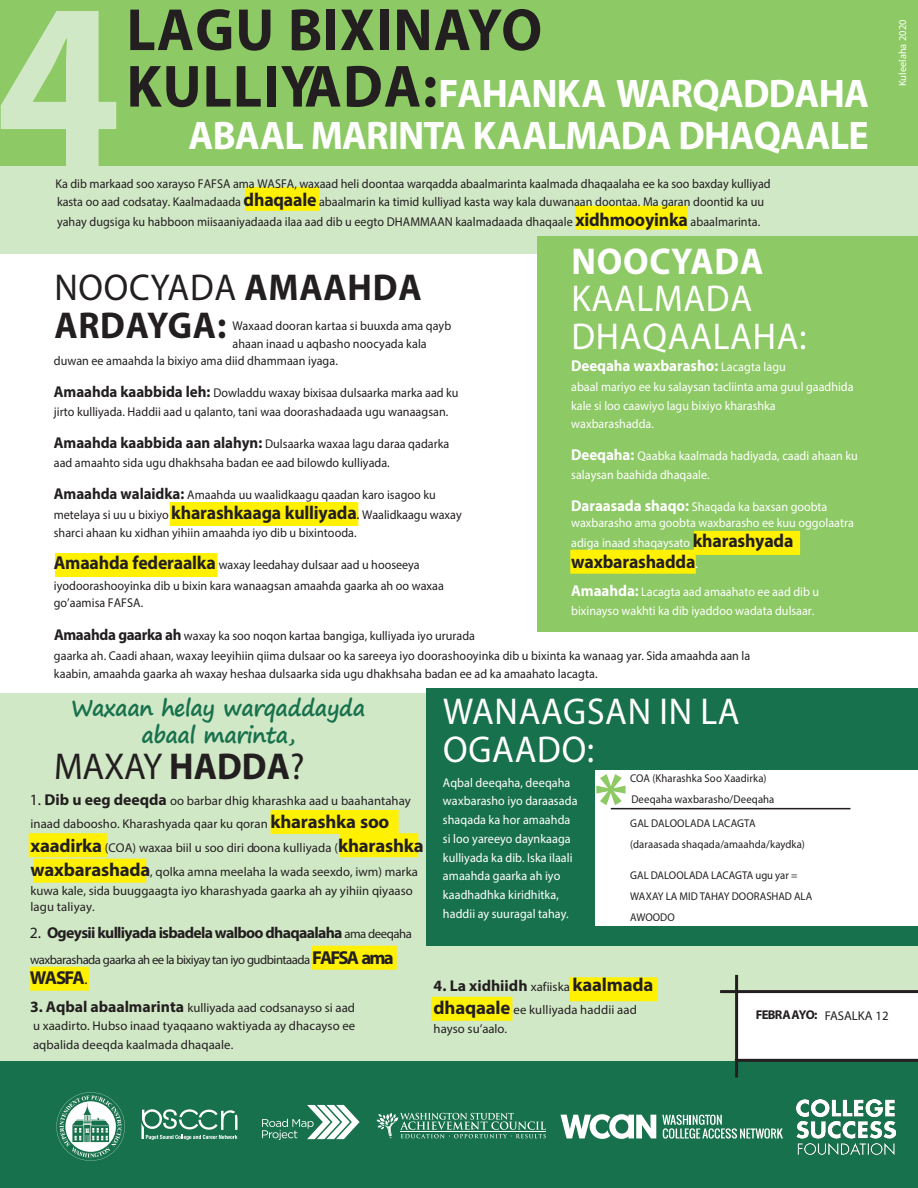
<style>
.page{position:relative;width:918px;height:1188px;background:#fff}
.page>*{position:absolute;margin:0;border:0;box-sizing:border-box;transform-origin:0 0}
.t1{font:700 238.5px "Myriad Pro";color:#d1e8c6;scale:.95 1}
.t2{font:700 78px "Myriad Pro";color:#8dc964;scale:.95 1}
.t3{font:700 60px/56.6px "Myriad Pro";letter-spacing:.02em;color:#231f20;scale:.95 1}
.t4{font:700 40.05px/42.8px "Myriad Pro";letter-spacing:-.02em;color:#fff;text-align:right;scale:.95 1}
.t5{font:37.5px/37.5px "Myriad Pro";letter-spacing:.02em;color:#fff;scale:.95 1}
.t6{font:700 37.5px/37.5px "Myriad Pro";letter-spacing:.02em;color:#231f20;scale:.95 1}
.t7{font:37.5px "Myriad Pro";letter-spacing:-.01em;color:#231f20;scale:.95 1}
.t8{font:700 22.5px/27px "Segoe Print";letter-spacing:-.02em;color:#18714d;text-align:center;scale:.95 1}
.t9{font:700 18.75px "Myriad Pro";letter-spacing:-.01em;color:#231f20;scale:.95 1}
.t10{font:700 18.75px "Myriad Pro";letter-spacing:-.01em;color:#231f20}
.t11{font:700 15.75px "Myriad Pro";letter-spacing:-.045em;color:#231f20}
.t12{font:700 15.75px "Myriad Pro";letter-spacing:-.005em;color:#fff;scale:.95 1}
.t13{font:700 15.75px "Myriad Pro";color:#231f20}
.t14{font:12.75px/19.4px "Myriad Pro";letter-spacing:.005em;color:#231f20;scale:.95 1}
.t15{font:12.75px/18.8px "Myriad Pro";letter-spacing:.005em;color:#fff;scale:.95 1}
.t16{font:12.75px/18.8px "Myriad Pro";letter-spacing:.005em;color:#231f20}
.t17{font:12.75px "Myriad Pro";letter-spacing:-.04em;color:#231f20}
.t18{font:700 12.75px "Myriad Pro";letter-spacing:-.06em;color:#231f20}
.t19{font:11.25px/21px "Myriad Pro";letter-spacing:.01em;color:#231f20;scale:.95 1}
.t20{font:10.5px "Myriad Pro";color:#fff}
.s1{font-size:60px;color:#231f20}
.s2{font-weight:700;font-size:18.75px}
.s3{font-weight:700}
.s4{font-weight:400;font-size:12.75px}
.s5{font-weight:700;font-size:15.75px}
.s6{font-weight:700;font-size:18.75px;color:#231f20}
.s7{font-weight:400;font-size:15px;color:#fff}
.s8{font-weight:400}
.s9{font-size:15px}
.s10{font-size:15.75px}
.s11{font-weight:400;font-size:15px}
.s12{font-size:18.75px}
</style>
<div class="page">
<div style="left:0;top:693px;width:918px;height:387px;background:#d1e8c6"></div>
<div style="left:0;top:80px;width:918px;height:174px;background:#d1e8c6"></div>
<div style="left:0;top:0;width:918px;height:165px;background:#8dc964"></div>
<div style="left:245px;top:186px;width:74px;height:25px;background:#fff101"></div>
<div style="left:575px;top:205px;width:113px;height:25px;background:#fff101"></div>
<div style="left:537px;top:236px;width:381px;height:396px;background:#8dc964"></div>
<div style="left:170px;top:501px;width:188px;height:26px;background:#fff101"></div>
<div style="left:55px;top:553px;width:163px;height:25px;background:#fff101"></div>
<div style="left:694px;top:530px;width:106px;height:26px;background:#fff101"></div>
<div style="left:570px;top:549px;width:126px;height:25px;background:#fff101"></div>
<div style="left:427px;top:689px;width:491px;height:257px;background:#18714d"></div>
<div style="left:271px;top:812px;width:128px;height:20px;background:#fff101"></div>
<div style="left:29px;top:838px;width:78px;height:15px;background:#fff101"></div>
<div style="left:312px;top:945px;width:85px;height:25px;background:#fff101"></div>
<div style="left:30px;top:966px;width:59px;height:26px;background:#fff101"></div>
<div style="left:569px;top:977px;width:89px;height:25px;background:#fff101"></div>
<div style="left:431px;top:996px;width:81px;height:26px;background:#fff101"></div>
<div style="left:0;top:1061px;width:918px;height:127px;background:#18714d"></div>
<div style="left:595px;top:770px;width:323px;height:155px;background:#fff"></div>
<hr style="left:611px;top:808px;width:240px;height:1px;background:#231f20">
<div style="left:735px;top:991px;width:183px;height:68px;background:#fff"></div>
<hr style="left:720px;top:990px;width:198px;height:3px;background:#231f20">
<hr style="left:735px;top:975px;width:3px;height:103px;background:#231f20">
<hr style="left:735px;top:1059px;width:183px;height:3px;background:#231f20">
<div style="left:340px;top:838px;width:78px;height:15px;background:#fff101"></div>
<div style="left:33px;top:861px;width:113px;height:19px;background:#fff101"></div>
<svg style="left:262px;top:1105px;width:98px;height:35px"></svg>
<svg style="left:560px;top:1114px;width:96px;height:25px"></svg>
<svg style="left:662px;top:1115px;width:121px;height:24px"></svg>
<svg style="left:377px;top:1113px;width:169px;height:26px"></svg>
<svg style="left:141px;top:1109px;width:97px;height:31px"></svg>
<svg style="left:56px;top:1092px;width:69px;height:69px"></svg>
<img style="left:796px;top:1099px;width:99px;height:56px">
<p class="t1" style="left:-4px;top:-70px;width:134px">4</p>
<p class="t3" style="left:127px;top:0;width:439px">LAGU BIXINAYO<br>KULLI</p>
<p class="t4" style="left:188px;top:70px;width:718px"><span class="s1">YADA:</span>FAHANKA WARQADDAHA<br>ABAAL MARINTA KAALMADA DHAQAALE</p>
<p class="t14" style="left:56px;top:175px;width:754px;line-height:17.5px">Ka dib markaad soo xarayso FAFSA ama WASFA, waxaad heli doontaa warqadda abaalmarinta kaalmada dhaqaalaha ee ka soo baxday kulliyad kasta oo aad codsatay. Kaalmadaada <span class="s2">dhaqaale</span> abaalmarin ka timid kulliyad kasta way kala duwanaan doontaa. Ma garan doontid ka uu</p>
<p class="t14" style="left:57px;top:212px;width:742px">yahay dugsiga ku habboon miisaaniyadaada ilaa aad dib u eegto DHAMMAAN kaalmadaada dhaqaale <span class="s2">xidhmooyinka</span> abaalmarinta.</p>
<p class="t5" style="left:572px;top:242px;width:249px"><span class="s3">NOOCYADA<br></span>KAALMADA<br>DHAQAALAHA:</p>
<p class="t12" style="left:571px;top:356px;width:228px">Deeqaha waxbarasho: <span class="s4">Lacagta lagu</span></p>
<p class="t15" style="left:571px;top:378px;width:299px;line-height:18.3px">abaal mariyo ee ku salaysan tacliinta ama guul gaadhida kale si loo caawiyo lagu bixiyo kharashka waxbarashadda.</p>
<p class="t15" style="left:571px;top:446px;width:303px;line-height:19.4px"><span class="s5">Deeqaha:</span> Qaabka kaalmada hadiyada, caadi ahaan ku salaysan baahida dhaqaale.</p>
<p class="t15" style="left:571px;top:498px;width:299px;line-height:16.6px"><span class="s5">Daraasada shaqo:</span> Shaqada ka baxsan goobta waxbarasho ama goobta waxbarasho ee kuu oggolaatra</p>
<p class="t15" style="left:571px;top:533px;width:235px">adiga inaad shaqaysato <span class="s6">kharashyada</span></p>
<p class="t9" style="left:571px;top:550px;width:135px">waxbarashadda<span class="s7">.</span></p>
<p class="t15" style="left:571px;top:582px;width:263px;line-height:19.4px"><span class="s5">Amaahda:</span> Lacagta aad amaahato ee aad dib u bixinayso wakhti ka dib iyaddoo wadata dulsaar.</p>
<p class="t6" style="left:54px;top:268px;width:388px"><span class="s8">NOOCYADA</span> AMAAHDA<br>ARDAYGA:</p>
<p class="t14" style="left:232px;top:316px;width:232px;line-height:18.8px">Waxaad dooran kartaa si buuxda ama qayb ahaan inaad u aqbasho noocyada kala</p>
<p class="t14" style="left:54px;top:351px;width:300px">duwan ee amaahda la bixiyo ama diid dhammaan iyaga.</p>
<p class="t14" style="left:54px;top:383px;width:428px"><span class="s5">Amaahda kaabbida leh:</span> Dowladdu waxay bixisaa dulsaarka marka aad ku jirto kulliyada. Haddii aad u qalanto, tani waa doorashadaada ugu wanaagsan.</p>
<p class="t14" style="left:54px;top:434px;width:418px"><span class="s5">Amaahda kaabbida aan alahyn:</span> Dulsaarka waxaa lagu daraa qadarka aad amaahto sida ugu dhakhsaha badan ee aad bilowdo kulliyada.</p>
<p class="t14" style="left:54px;top:484px;width:431px;line-height:20.7px"><span class="s5">Amaahda walaidka:</span> Amaahda uu waalidkaagu qaadan karo isagoo ku metelaya si uu u bixiyo <span class="s2">kharashkaaga kulliyada</span><span class="s9">.</span> Waalidkaagu waxay</p>
<p class="t14" style="left:54px;top:523px;width:320px">sharci ahaan ku xidhan yihiin amaahda iyo dib u bixintooda.</p>
<p class="t14" style="left:54px;top:554px;width:412px;line-height:20.7px"><span class="s2">Amaahda federaalka</span> waxay leedahay dulsaar aad u hooseeya iyodoorashooyinka dib u bixin kara wanaagsan amaahda gaarka ah oo waxaa</p>
<p class="t14" style="left:54px;top:593px;width:96px">go’aamisa FAFSA.</p>
<p class="t14" style="left:54px;top:626px;width:735px;line-height:20px"><span class="s5">Amaahda gaarka ah</span> waxay ka soo noqon kartaa bangiga, kulliyada iyo ururada<br>gaarka ah. Caadi ahaan, waxay leeyihiin qiima dulsaar oo ka sareeya iyo doorashooyinka dib u bixinta ka wanaag yar. Sida amaahda aan la</p>
<p class="t14" style="left:54px;top:664px;width:574px">kaabin, amaahda gaarka ah waxay heshaa dulsaarka sida ugu dhakhsaha badan ee ad ka amaahato lacagta.</p>
<p class="t8" style="left:71px;top:694px;width:311px">Waxaan helay warqaddayda abaal marinta,</p>
<p class="t7" style="left:54px;top:743px;width:265px">MAXAY <span class="s3">HADDA</span>?</p>
<p class="t16" style="left:30px;top:789px;width:383px;line-height:22.8px"><span class="s10">1.</span> <span class="s5">Dib u eeg deeqda</span> oo barbar dhig kharashka aad u baahantahay inaad daboosho. Kharashyada qaar ku qoran <span class="s2">kharashka soo</span></p>
<p class="t16" style="left:31px;top:835px;width:395px;line-height:24.2px"><span class="s2">xaadirka</span> (COA) waxaa biil u soo diri doona kulliyada (<span class="s2">kharashka waxbarashada</span>, qolka amna meelaha la wada seexdo, iwm) marka</p>
<p class="t16" style="left:31px;top:883px;width:384px;line-height:15.9px">kuwa kale, sida buuggaagta iyo kharashyada gaarka ah ay yihiin qiyaaso lagu taliyay.</p>
<p class="t11" style="left:30px;top:923px;width:384px"><span class="s8">2.</span> Ogeysii kulliyada isbadela walboo dhaqaalaha <span class="s4">ama deeqaha</span></p>
<p class="t17" style="left:30px;top:952px;width:365px">waxbarashada gaarka ah ee la bixiyay tan iyo gudbintaada <span class="s2">FAFSA ama</span></p>
<p class="t10" style="left:30px;top:965px;width:59px">WASFA<span class="s11">.</span></p>
<p class="t16" style="left:30px;top:998px;width:327px;text-align:justify"><span class="s5">3. Aqbal abaalmarinta</span> kulliyada aad codsanayso si aad u xaadirto. Hubso inaad tyaqaano waktiyada ay dhacayso ee aqbalida deeqda kaalmada dhaqaale.</p>
<p class="t5" style="left:443px;top:692px;width:314px">WANAAGSAN IN LA<br>OGAADO:</p>
<p class="t15" style="left:443px;top:773px;width:143px">Aqbal deeqaha, deeqaha waxbarasho iyo daraasada shaqada ka hor amaahda si loo yareeyo daynkaaga kulliyada ka dib. Iska ilaali amaahda gaarka ah iyo kaadhadhka kiridhitka, haddii ay suuragal tahay.</p>
<p class="t2" style="left:594px;top:750px;width:37px">*</p>
<p class="t19" style="left:630px;top:768px;width:145px">COA (Kharashka Soo Xaadirka)</p>
<p class="t19" style="left:631px;top:788px;width:152px">Deeqaha waxbarasho/Deeqaha</p>
<p class="t19" style="left:630px;top:813px;width:185px;line-height:20.2px">GAL DALOOLADA LACAGTA (daraasada shaqada/amaahda/kaydka)</p>
<p class="t19" style="left:630px;top:865px;width:193px">GAL DALOOLADA LACAGTA ugu yar =<br>WAXAY LA MID TAHAY DOORASHAD ALA<br>AWOODO</p>
<p class="t13" style="left:434px;top:976px;width:221px">4. La xidhiidh <span class="s4">xafiiska</span> <span class="s12">kaalmada</span></p>
<p class="t16" style="left:434px;top:1000px;width:205px;line-height:19.5px"><span class="s2">dhaqaale</span> ee kulliyada haddii aad hayso su’aalo.</p>
<p class="t18" style="left:756px;top:1007px;width:63px">FEBRAAYO:</p>
<p class="t16" style="left:825px;top:1006px;width:65px">FASALKA 12</p>
<p class="t20" style="left:896px;top:86px;width:68px;rotate:-90deg">Kuleelaha 2020</p>
</div>
